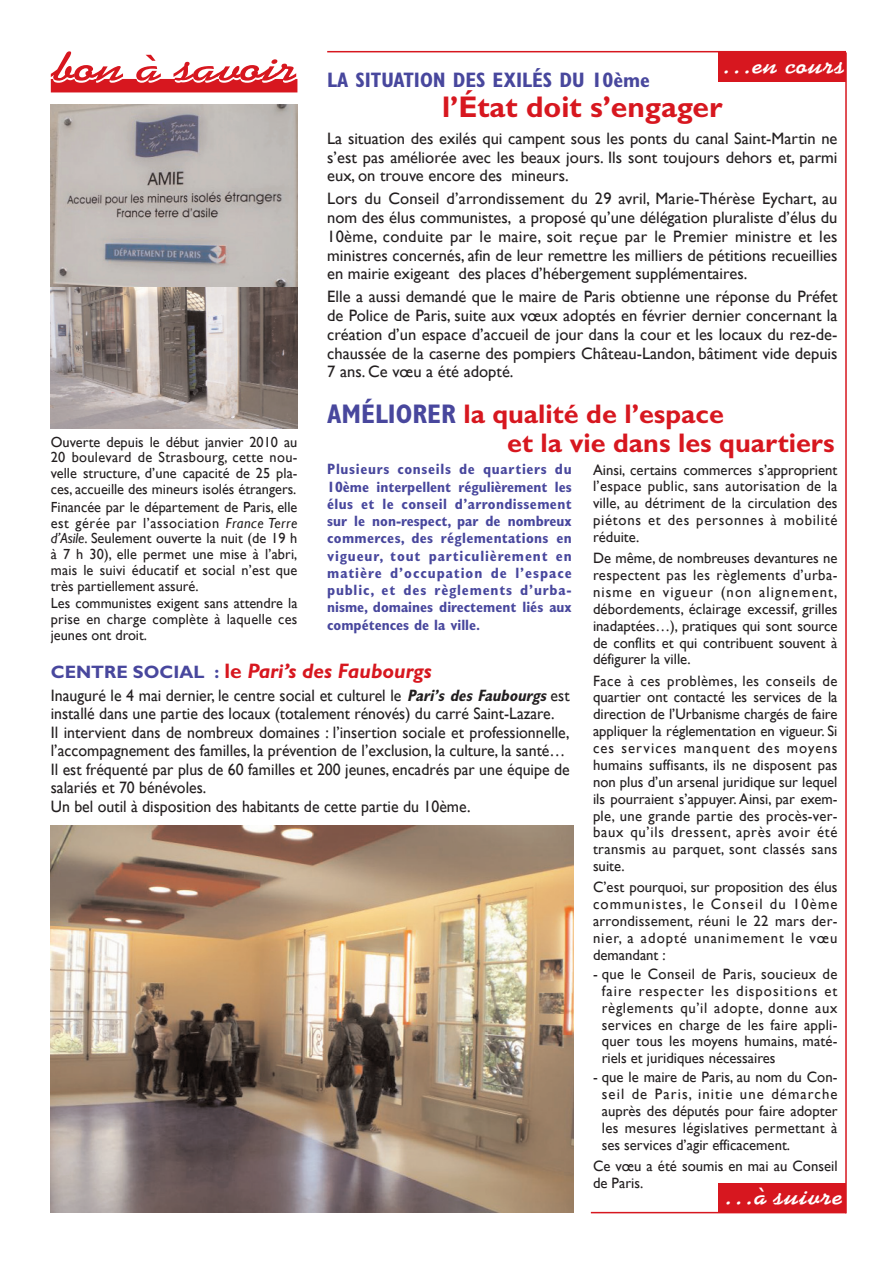
<style>
.page{position:relative;width:893px;height:1263px;background:#fff}
.page>*{position:absolute;margin:0;border:0;box-sizing:border-box;transform-origin:0 0}
.t1{font:700 30px "Gill Sans";color:#d7171f}
.t2{font:700 28.5px "Swing";letter-spacing:.04em;color:#fff;scale:1.1 1}
.t3{font:700 27px/28.5px "Gill Sans";color:#d7171f}
.t4{font:700 condensed 21px "Gill Sans";color:#48479d}
.t5{font:italic 700 21px "Gill Sans";color:#d7171f}
.t6{font:16.5px/18.8px "Gill Sans";color:#231f20;text-align:justify}
.t7{font:16.5px/18.6px "Gill Sans";color:#231f20;scale:.96 1}
.t8{font:15px/16.8px "Gill Sans";color:#231f20;text-align:justify}
.t9{font:700 condensed 15px/17.2px "Gill Sans";color:#48479d;text-align:justify}
.t10{font:14.7px/15.8px "Gill Sans";color:#231f20;text-align:justify}
.s1{font-stretch:condensed;color:#48479d}
.s2{font-style:italic}
.s3{font-style:normal;font-size:18px;color:#48479d}
.s4{font-style:normal}
.s5{font-weight:700;font-style:italic;font-stretch:condensed}
</style>
<div class="page">
<div style="left:51px;top:79px;width:246px;height:13px;background:#d7171f"></div>
<hr style="left:327px;top:51px;width:519px;height:1px;background:#d7171f">
<hr style="left:845px;top:52px;width:2px;height:1161px;background:#d7171f">
<hr style="left:591px;top:1212px;width:255px;height:1px;background:#d7171f">
<div style="left:718px;top:52px;width:128px;height:29px;background:#d7171f"></div>
<img style="left:51px;top:105px;width:246px;height:323px">
<div style="left:718px;top:1183px;width:128px;height:29px;background:#d7171f"></div>
<img style="left:51px;top:826px;width:523px;height:386px">
<h3 class="t4" style="left:51px;top:73px;width:601px"><sup>bon</sup> <sup>à</sup> <sup>savoir</sup> LA SITUATION DES EXILÉS DU 10ème</h3>
<h1 class="t1" style="left:442px;top:97px;width:282px">l’État doit s’engager</h1>
<h2 class="t2" style="left:721px;top:52px;width:113px">…en cours</h2>
<p class="t6" style="left:327px;top:129px;width:512px">La situation des exilés qui campent sous les ponts du canal Saint-Martin ne s’est pas améliorée avec les beaux jours. Ils sont toujours dehors et, parmi eux, on trouve encore des mineurs.</p>
<p class="t6" style="left:327px;top:189px;width:512px">Lors du Conseil d’arrondissement du 29 avril, Marie-Thérèse Eychart, au nom des élus communistes, a proposé qu’une délégation pluraliste d’élus du 10ème, conduite par le maire, soit reçue par le Premier ministre et les ministres concernés, afin de leur remettre les milliers de pétitions recueillies en mairie exigeant des places d’hébergement supplémentaires.</p>
<p class="t6" style="left:327px;top:287px;width:512px">Elle a aussi demandé que le maire de Paris obtienne une réponse du Préfet de Police de Paris, suite aux vœux adoptés en février dernier concernant la création d’un espace d’accueil de jour dans la cour et les locaux du rez-de&shy;chaussée de la caserne des pompiers Château-Landon, bâtiment vide depuis 7 ans. Ce vœu a été adopté.</p>
<h3 class="t3" style="left:507px;top:403px;width:329px;text-indent:-180px"><span class="s1">AMÉLIORER</span> la qualité de l’espace<br>et la vie dans les quartiers</h3>
<p class="t9" style="left:327px;top:462px;width:246px">Plusieurs conseils de quartiers du 10ème interpellent régulièrement les élus et le conseil d’arrondissement sur le non-respect, par de nombreux commerces, des réglementations en vigueur, tout particulièrement en matière d’occupation de l’espace public, et des règlements d’urba&shy;nisme, domaines directement liés aux compétences de la ville.</p>
<p class="t8" style="left:593px;top:461px;width:246px">Ainsi, certains commerces s’approprient l’espace public, sans autorisation de la ville, au détriment de la circulation des piétons et des personnes à mobilité réduite.</p>
<p class="t10" style="left:51px;top:434px;width:248px">Ouverte depuis le début janvier 2010 au 20 boulevard de Strasbourg, cette nou&shy;velle structure, d’une capacité de 25 pla&shy;ces, accueille des mineurs isolés étrangers.</p>
<p class="t10" style="left:51px;top:499px;width:248px">Financée par le département de Paris, elle est gérée par l’association <span class="s2">France Terre d’Asile</span>. Seulement ouverte la nuit (de 19 h à 7 h 30), elle permet une mise à l’abri, mais le suivi éducatif et social n’est que très partiellement assuré.</p>
<p class="t10" style="left:51px;top:595px;width:248px">Les communistes exigent sans attendre la prise en charge complète à laquelle ces jeunes ont droit.</p>
<h3 class="t5" style="left:51px;top:664px;width:382px"><span class="s3">CENTRE SOCIAL :</span> <span class="s4">le</span> Pari’s des Faubourgs</h3>
<p class="t7" style="left:51px;top:686px;width:542px">Inauguré le 4 mai dernier, le centre social et culturel le <span class="s5">Pari’s des Faubourgs</span>est installé dans une partie des locaux (totalement rénovés) du carré Saint-Lazare.<br>Il intervient dans de nombreux domaines : l’insertion sociale et professionnelle, l’accompagnement des familles, la prévention de l’exclusion, la culture, la santé… Il est fréquenté par plus de 60 familles et 200 jeunes, encadrés par une équipe de salariés et 70 bénévoles.<br>Un bel outil à disposition des habitants de cette partie du 10ème.</p>
<p class="t8" style="left:593px;top:550px;width:246px">De même, de nombreuses devantures ne respectent pas les règlements d’urba&shy;nisme en vigueur (non alignement, débordements, éclairage excessif, grilles inadaptées…), pratiques qui sont source de conflits et qui contribuent souvent à défigurer la ville.</p>
<p class="t8" style="left:593px;top:672px;width:246px">Face à ces problèmes, les conseils de quartier ont contacté les services de la direction de l’Urbanisme chargés de faire appliquer la réglementation en vigueur. Si ces services manquent des moyens humains suffisants, ils ne disposent pas non plus d’un arsenal juridique sur lequel ils pourraient s’appuyer. Ainsi, par exem&shy;ple, une grande partie des procès-ver&shy;baux qu’ils dressent, après avoir été transmis au parquet, sont classés sans suite.</p>
<p class="t8" style="left:593px;top:879px;width:246px">C’est pourquoi, sur proposition des élus communistes, le Conseil du 10ème arrondissement, réuni le 22 mars der&shy;nier, a adopté unanimement le vœu demandant :</p>
<p class="t8" style="left:602px;top:965px;width:237px;text-indent:-9px">- que le Conseil de Paris, soucieux de faire respecter les dispositions et règlements qu’il adopte, donne aux services en charge de les faire appli&shy;quer tous les moyens humains, maté&shy;riels et juridiques nécessaires</p>
<p class="t8" style="left:602px;top:1069px;width:237px;text-indent:-9px">- que le maire de Paris, au nom du Con&shy;seil de Paris, initie une démarche auprès des députés pour faire adopter les mesures législatives permettant à ses services d’agir efficacement.</p>
<p class="t8" style="left:593px;top:1157px;width:246px">Ce vœu a été soumis en mai au Conseil de Paris.</p>
<h2 class="t2" style="left:723px;top:1183px;width:109px">…à suivre</h2>
</div>
